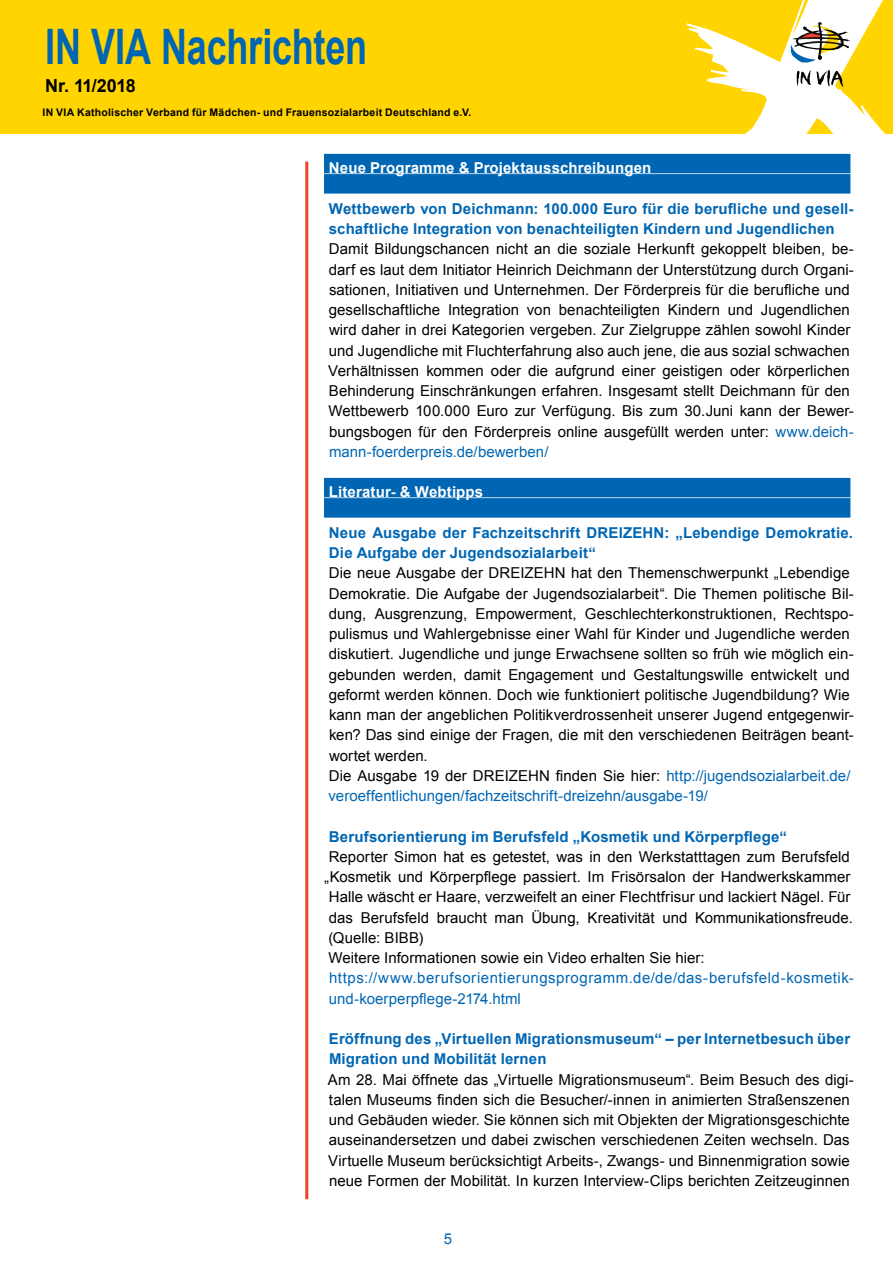
<style>
.page{position:relative;width:893px;height:1263px;background:#fff}
.page>*{position:absolute;margin:0;border:0;box-sizing:border-box;transform-origin:0 0}
.t1{font:700 48.9px "Arial";letter-spacing:-.005em;color:#0066b3;scale:.74 1}
.t2{font:700 18px "Arial";letter-spacing:-.025em;color:#000}
.t3{font:15px/20.2px "Arial";letter-spacing:.005em;color:#000}
.t4{font:700 15px/20.2px "Arial";letter-spacing:.01em;color:#0066b3}
.t5{font:15px/20.2px "Arial";letter-spacing:.035em;color:#0066b3}
.t6{font:700 15px "Arial";letter-spacing:.01em;color:#fff}
.t7{font:700 10.5px "Arial";letter-spacing:.02em;color:#000}
.s1{color:#0066b3}
</style>
<div class="page">
<div style="left:0;top:0;width:893px;height:133px;background:#ffd400"></div>
<svg style="left:686px;top:0;width:199px;height:133px"></svg>
<hr style="left:305px;top:162px;width:3px;height:1037px;background:#ef4123">
<div style="left:324px;top:154px;width:526px;height:19px;background:#0066b3"></div>
<div style="left:324px;top:174px;width:526px;height:20px;background:#0066b3"></div>
<div style="left:324px;top:478px;width:526px;height:19px;background:#0066b3"></div>
<div style="left:324px;top:498px;width:526px;height:20px;background:#0066b3"></div>
<h1 class="t1" style="left:45px;top:14px;width:437px">IN VIA Nachrichten</h1>
<p class="t2" style="left:45px;top:74px;width:92px">Nr. 11/2018</p>
<p class="t7" style="left:43px;top:105px;width:430px">IN VIA Katholischer Verband für Mädchen- und Frauensozialarbeit Deutschland e.V.</p>
<p class="t6" style="left:329px;top:158px;width:324px">Neue Programme &amp; Projektausschreibungen</p>
<p class="t4" style="left:329px;top:199px;width:526px">Wettbewerb von Deichmann: 100.000 Euro für die berufliche und gesell&shy;schaftliche Integration von benachteiligten Kindern und Jugendlichen</p>
<p class="t3" style="left:328px;top:239px;width:527px">Damit Bildungschancen nicht an die soziale Herkunft gekoppelt bleiben, be&shy;darf es laut dem Initiator Heinrich Deichmann der Unterstützung durch Organi&shy;sationen, Initiativen und Unternehmen. Der Förderpreis für die berufliche und gesellschaftliche Integration von benachteiligten Kindern und Jugendlichen wird daher in drei Kategorien vergeben. Zur Zielgruppe zählen sowohl Kinder und Jugendliche mit Fluchterfahrung also auch jene, die aus sozial schwachen Verhältnissen kommen oder die aufgrund einer geistigen oder körperlichen Behinderung Einschränkungen erfahren. Insgesamt stellt Deichmann für den Wettbewerb 100.000 Euro zur Verfügung. Bis zum 30.Juni kann der Bewer&shy;bungsbogen für den Förderpreis online ausgefüllt werden unter: <span class="s1">www.deich&shy;mann-foerderpreis.de/bewerben/</span></p>
<p class="t6" style="left:329px;top:482px;width:156px">Literatur- &amp; Webtipps</p>
<p class="t4" style="left:329px;top:523px;width:526px">Neue Ausgabe der Fachzeitschrift DREIZEHN: „Lebendige Demokratie.<br>Die Aufgabe der Jugendsozialarbeit“</p>
<p class="t3" style="left:329px;top:563px;width:527px">Die neue Ausgabe der DREIZEHN hat den Themenschwerpunkt „Lebendige Demokratie. Die Aufgabe der Jugendsozialarbeit“. Die Themen politische Bil&shy;dung, Ausgrenzung, Empowerment, Geschlechterkonstruktionen, Rechtspo&shy;pulismus und Wahlergebnisse einer Wahl für Kinder und Jugendliche werden diskutiert. Jugendliche und junge Erwachsene sollten so früh wie möglich ein&shy;gebunden werden, damit Engagement und Gestaltungswille entwickelt und geformt werden können. Doch wie funktioniert politische Jugendbildung? Wie kann man der angeblichen Politikverdrossenheit unserer Jugend entgegenwir&shy;ken? Das sind einige der Fragen, die mit den verschiedenen Beiträgen beant&shy;wortet werden.<br>Die Ausgabe 19 der DREIZEHN finden Sie hier: <span class="s1">http://jugendsozialarbeit.de/ veroeffentlichungen/fachzeitschrift-dreizehn/ausgabe-19/</span></p>
<p class="t4" style="left:329px;top:827px;width:459px">Berufsorientierung im Berufsfeld „Kosmetik und Körperpflege“</p>
<p class="t3" style="left:329px;top:847px;width:522px">Reporter Simon hat es getestet, was in den Werkstatttagen zum Berufsfeld</p>
<p class="t3" style="left:324px;top:867px;width:528px">„Kosmetik und Körperpflege passiert. Im Frisörsalon der Handwerkskammer</p>
<p class="t3" style="left:329px;top:887px;width:523px">Halle wäscht er Haare, verzweifelt an einer Flechtfrisur und lackiert Nägel. Für</p>
<p class="t3" style="left:329px;top:907px;width:525px">das Berufsfeld braucht man Übung, Kreativität und Kommunikationsfreude.</p>
<p class="t3" style="left:328px;top:928px;width:97px">(Quelle: BIBB)</p>
<p class="t3" style="left:329px;top:948px;width:378px">Weitere Informationen sowie ein Video erhalten Sie hier:</p>
<p class="t5" style="left:329px;top:968px;width:526px">https://www.berufsorientierungsprogramm.de/de/das-berufsfeld-kosmetik&shy;und-koerperpflege-2174.html</p>
<p class="t4" style="left:329px;top:1029px;width:523px">Eröffnung des „Virtuellen Migrationsmuseum“ – per Internetbesuch über<br>Migration und Mobilität lernen</p>
<p class="t3" style="left:328px;top:1069px;width:527px">Am 28. Mai öffnete das „Virtuelle Migrationsmuseum“. Beim Besuch des digi&shy;talen Museums finden sich die Besucher/-innen in animierten Straßenszenen und Gebäuden wieder. Sie können sich mit Objekten der Migrationsgeschichte auseinandersetzen und dabei zwischen verschiedenen Zeiten wechseln. Das Virtuelle Museum berücksichtigt Arbeits-, Zwangs- und Binnenmigration sowie neue Formen der Mobilität. In kurzen Interview-Clips berichten Zeitzeuginnen</p>
<p class="t5" style="left:444px;top:1229px;width:10px">5</p>
</div>
